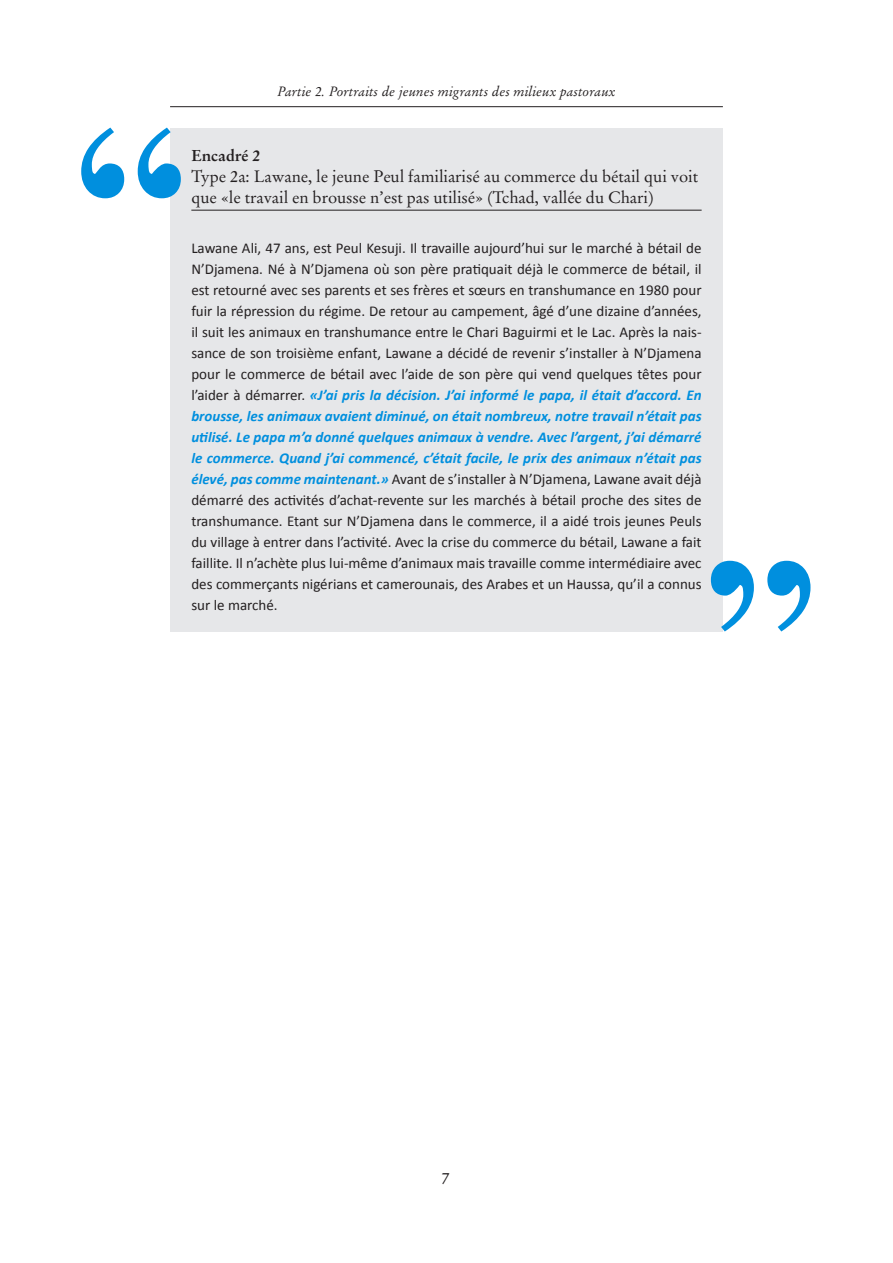
<style>
.page{position:relative;width:893px;height:1263px;background:#fff}
.page>*{position:absolute;margin:0;border:0;box-sizing:border-box;transform-origin:0 0}
.BoxTitle{font:16.5px/21px "Stempel Garamond LT Std";letter-spacing:-.005em;color:#231f20}
.BoxTitle-2{font:700 15.75px "Stempel Garamond LT Std";letter-spacing:-.005em;color:#231f20}
.BoxNewPara1{font:15px/21px "Calibri";color:#231f20;text-align:justify}
.RunningHead{font:italic 13.5px "Stempel Garamond LT Std";color:#231f20}
.s1{font-weight:700;font-style:italic;color:#008fde}
</style>
<div class="page">
<hr style="left:170px;top:106px;width:553px;height:1px;background:#231f20">
<div style="left:170px;top:128px;width:553px;height:503px;background:#e6e7e9"></div>
<hr style="left:191px;top:210px;width:511px;height:1px;background:#231f20">
<svg style="left:81px;top:128px;width:100px;height:70px"></svg>
<svg style="left:711px;top:561px;width:99px;height:70px"></svg>
<p class="RunningHead" style="left:277px;top:84px;width:340px">Partie 2. Portraits de jeunes migrants des milieux pastoraux</p>
<p class="BoxTitle-2" style="left:191px;top:146px;width:70px">Encadré 2</p>
<p class="BoxTitle" style="left:191px;top:166px;width:508px">Type 2a: Lawane, le jeune Peul familiarisé au commerce du bétail qui voit que «le travail en brousse n’est pas utilisé» (Tchad, vallée du Chari)</p>
<p class="BoxNewPara1" style="left:191px;top:237px;width:512px">Lawane Ali, 47 ans, est Peul Kesuji. Il travaille aujourd’hui sur le marché à bétail de N’Djamena. Né à N’Djamena où son père pratiquait déjà le commerce de bétail, il est retourné avec ses parents et ses frères et sœurs en transhumance en 1980 pour fuir la répression du régime. De retour au campement, âgé d’une dizaine d’années, il suit les animaux en transhumance entre le Chari Baguirmi et le Lac. Après la nais&shy;sance de son troisième enfant, Lawane a décidé de revenir s’installer à N’Djamena pour le commerce de bétail avec l’aide de son père qui vend quelques têtes pour l’aider à démarrer. <span class="s1">«J’ai pris la décision. J’ai informé le papa, il était d’accord. En brousse, les animaux avaient diminué, on était nombreux, notre travail n’était pas utilisé. Le papa m’a donné quelques animaux à vendre. Avec l’argent, j’ai démarré le commerce. Quand j’ai commencé, c’était facile, le prix des animaux n’était pas élevé, pas comme maintenant.»</span> Avant de s’installer à N’Djamena, Lawane avait déjà démarré des activités d’achat-revente sur les marchés à bétail proche des sites de transhumance. Etant sur N’Djamena dans le commerce, il a aidé trois jeunes Peuls du village à entrer dans l’activité. Avec la crise du commerce du bétail, Lawane a fait faillite. Il n’achète plus lui-même d’animaux mais travaille comme intermédiaire avec des commerçants nigérians et camerounais, des Arabes et un Haussa, qu’il a connus sur le marché.</p>
<p class="BoxTitle" style="left:442px;top:1168px;width:10px">7</p>
</div>
